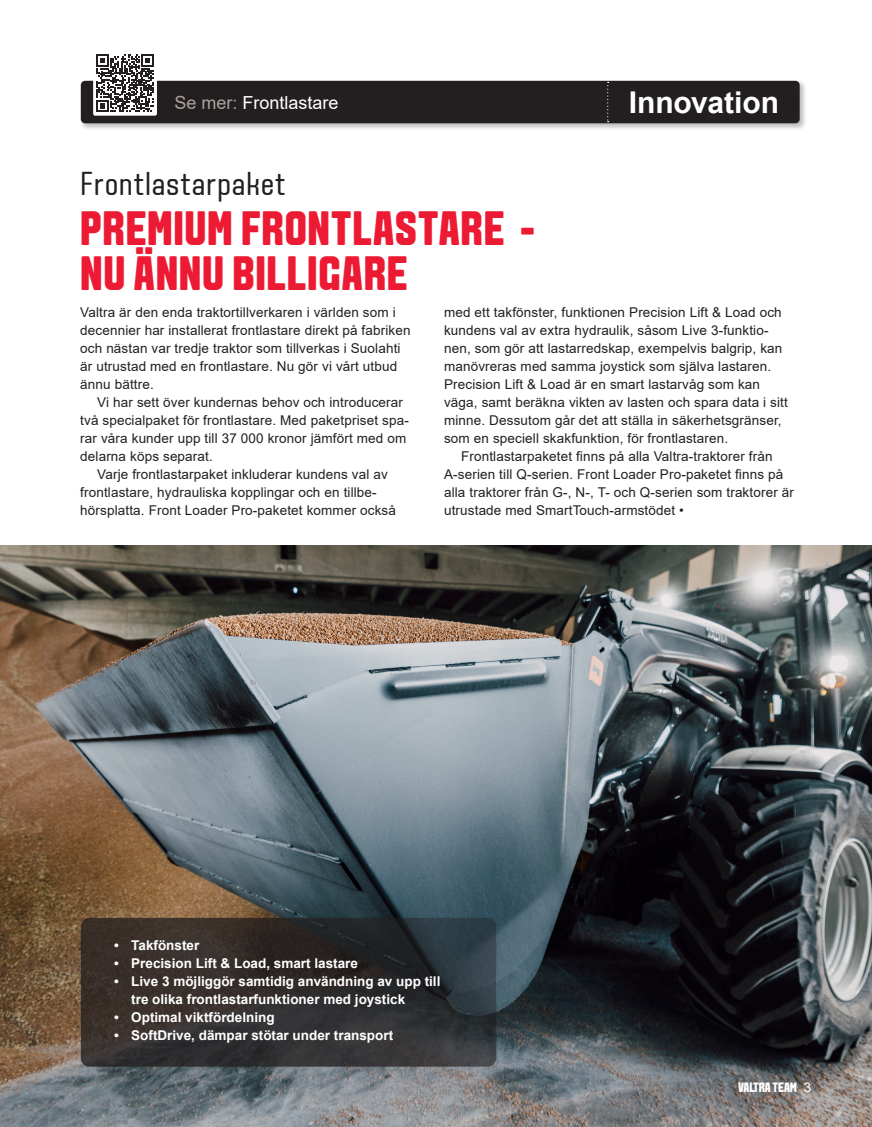
<style>
.page{position:relative;width:872px;height:1127px;background:#fff}
.page>*{position:absolute;margin:0;border:0;box-sizing:border-box;transform-origin:0 0}
.x_Otsikko_33pt_pun_Aveny-T_33_33_pt{font:700 48px/45px "VALTRA Aveny T 2020 Extra";letter-spacing:.015em;color:#ed1a33}
.x_Otsikko_33pt_pun_Aveny-T_33_33_pt-2{font:33px "VALTRA Aveny T 2020 Regular";letter-spacing:.025em;color:#231f20}
.t1{font:700 30px "Arial";letter-spacing:-.005em;color:#fff}
.t2{font:18px "Arial";color:#fff}
.x_Leipis_Helvetica_9_11_pt{font:13.5px/18px "Arial";letter-spacing:.01em;color:#231f20}
.t3{font:700 13.5px/18px "Arial";color:#fff}
.t4{font:700 13.5px "VALTRA Aveny T 2020 Extra";letter-spacing:-.01em;color:#fff}
.s1{color:#aaa19d}
.s2{font-family:"Arial";font-weight:400}
</style>
<div class="page">
<img style="left:0;top:546px;width:872px;height:581px">
<svg style="left:81px;top:918px;width:415px;height:148px;background:#312f2f"></svg>
<div style="left:79px;top:79px;width:728px;height:52px;background:#231f20;opacity:.3"></div>
<div style="left:81px;top:81px;width:718px;height:42px;background:#231f20;border-radius:4px"></div>
<svg style="left:607px;top:82px;width:2px;height:40px"></svg>
<div style="left:93px;top:51px;width:64px;height:65px;background:#fff;border-radius:2px"></div>
<svg style="left:96px;top:54px;width:58px;height:58px"></svg>
<p class="t2" style="left:174px;top:90px;width:166px"><span class="s1">Se mer:</span> Frontlastare</p>
<p class="t1" style="left:629px;top:81px;width:152px">Innovation</p>
<p class="x_Otsikko_33pt_pun_Aveny-T_33_33_pt-2" style="left:80px;top:163px;width:207px">Frontlastarpaket</p>
<p class="x_Otsikko_33pt_pun_Aveny-T_33_33_pt" style="left:80px;top:205px;width:456px">PREMIUM FRONTLASTARE -<br>NU ÄNNU BILLIGARE</p>
<p class="x_Leipis_Helvetica_9_11_pt" style="left:80px;top:303px;width:332px">Valtra är den enda traktortillverkaren i världen som i decennier har installerat frontlastare direkt på fabriken och nästan var tredje traktor som tillverkas i Suolahti är utrustad med en frontlastare. Nu gör vi vårt utbud ännu bättre.</p>
<p class="x_Leipis_Helvetica_9_11_pt" style="left:80px;top:393px;width:330px;text-indent:17px">Vi har sett över kundernas behov och introducerar två specialpaket för frontlastare. Med paketpriset spa&shy;rar våra kunder upp till 37 000 kronor jämfört med om delarna köps separat.</p>
<p class="x_Leipis_Helvetica_9_11_pt" style="left:80px;top:465px;width:317px;text-indent:17px">Varje frontlastarpaket inkluderar kundens val av frontlastare, hydrauliska kopplingar och en tillbe&shy;hörsplatta. Front Loader Pro-paketet kommer också</p>
<p class="x_Leipis_Helvetica_9_11_pt" style="left:444px;top:303px;width:345px">med ett takfönster, funktionen Precision Lift &amp; Load och kundens val av extra hydraulik, såsom Live 3-funktio&shy;nen, som gör att lastarredskap, exempelvis balgrip, kan manövreras med samma joystick som själva lastaren.<br>Precision Lift &amp; Load är en smart lastarvåg som kan väga, samt beräkna vikten av lasten och spara data i sitt minne. Dessutom går det att ställa in säkerhetsgränser, som en speciell skakfunktion, för frontlastaren.</p>
<p class="x_Leipis_Helvetica_9_11_pt" style="left:444px;top:447px;width:351px;text-indent:17px">Frontlastarpaketet finns på alla Valtra-traktorer från A-serien till Q-serien. Front Loader Pro-paketet finns på alla traktorer från G-, N-, T- och Q-serien som traktorer är utrustade med SmartTouch-armstödet •</p>
<p class="t3" style="left:114px;top:936px;width:87px">• Takfönster</p>
<p class="t3" style="left:114px;top:954px;width:245px">• Precision Lift &amp; Load, smart lastare</p>
<p class="t3" style="left:131px;top:972px;width:311px;text-indent:-17px">• Live 3 möjliggör samtidig användning av upp till tre olika frontlastarfunktioner med joystick</p>
<p class="t3" style="left:114px;top:1008px;width:162px">• Optimal viktfördelning</p>
<p class="t3" style="left:114px;top:1026px;width:280px">• SoftDrive, dämpar stötar under transport</p>
<p class="t4" style="left:738px;top:1078px;width:75px">VALTRA TEAM <span class="s2">3</span></p>
</div>
